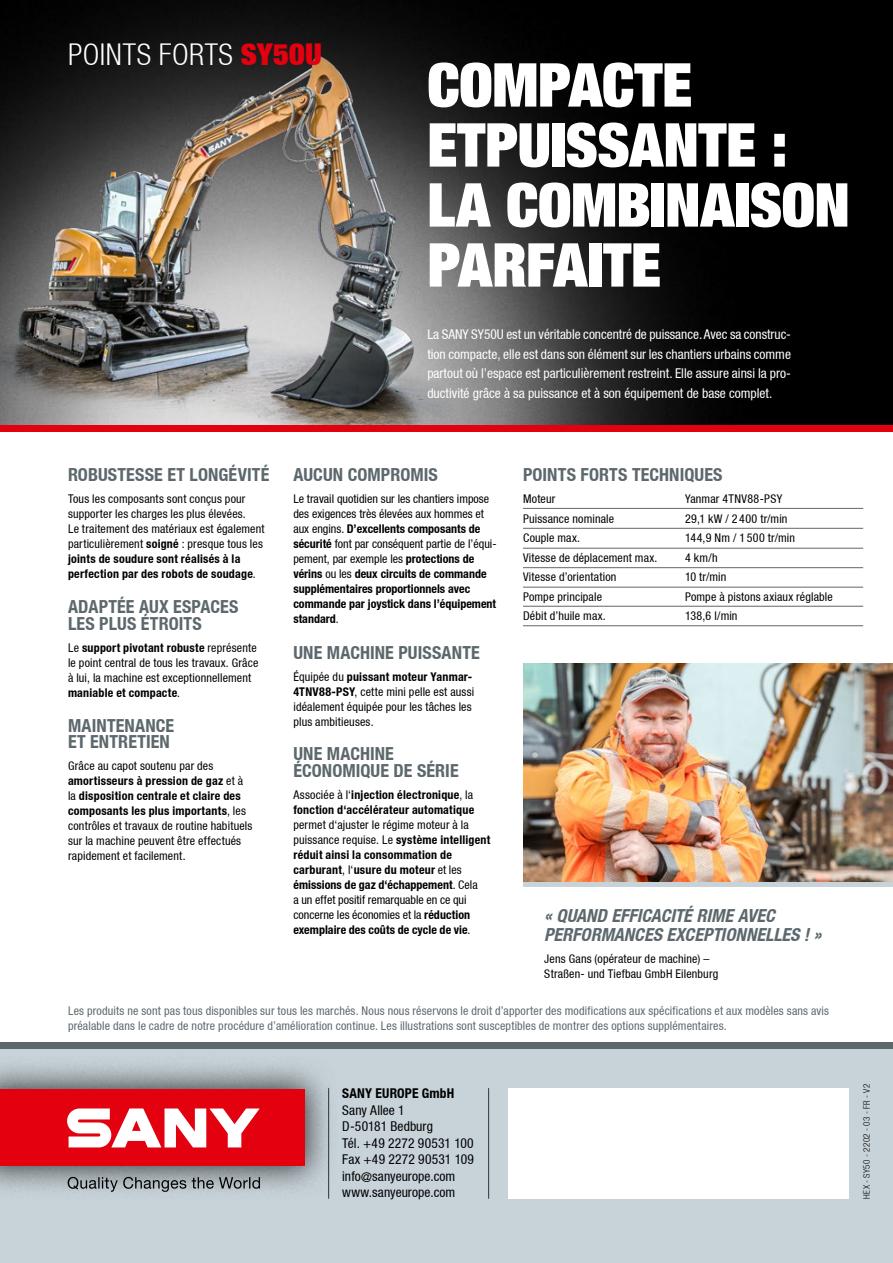
<style>
.page{position:relative;width:893px;height:1263px;background:#fff}
.page>*{position:absolute;margin:0;border:0;box-sizing:border-box;transform-origin:0 0}
.t1{font:900 60px/60px "Context Reprise Extra Black S Si Extra";letter-spacing:-.005em;color:#fff}
.t2{font:700 30px "Context Reprise Light Cond S Si";letter-spacing:.015em;color:#fff}
.t3{font:700 condensed 18px/16.5px "Context Reprise Condensed S Si";letter-spacing:.005em;color:#5d686d}
.t4{font:italic 700 condensed 18px/19.5px "Context Reprise Condensed S Si";color:#5d686d}
.t5{font:13.5px/19.5px "Context Reprise Condensed S Si Condensed";color:#fff;text-align:justify}
.t6{font:13.5px/16.5px "Context Reprise Condensed S Si Condensed";letter-spacing:.005em;color:#000}
.t7{font:700 condensed 13.5px "Context Reprise Condensed S Si";letter-spacing:.015em;color:#000}
.t8{font:12px/15px "Context Reprise Condensed S Si Condensed";letter-spacing:.01em;color:#000}
.t9{font:700 condensed 12px/15px "Context Reprise Condensed S Si";letter-spacing:.015em;color:#000}
.t10{font:12px/15px "Context Reprise Condensed S Si Condensed";letter-spacing:.015em;color:#5d686d}
.t11{font:12px "Context Reprise Condensed S Si Condensed";letter-spacing:.03em;color:#000}
.t12{font:700 9px "Context Reprise Light Cond S Si";letter-spacing:.045em;color:#000}
.s1{font-family:"Context Reprise Extra Black S Si Extra";font-weight:900;color:#e3000f}
.s2{font-family:"Context Reprise Condensed S Si";font-weight:700;font-stretch:condensed}
.s3{font-family:"Context Reprise Condensed S Si Condensed";font-weight:400;font-stretch:normal}
</style>
<div class="page">
<img style="left:0;top:0;width:893px;height:425px">
<img style="left:0;top:11px;width:557px;height:414px">
<div style="left:0;top:1048px;width:893px;height:215px;background:#c8d3d9"></div>
<hr style="left:488px;top:1088px;width:1px;height:111px;background:#29353a">
<div style="left:0;top:1042px;width:893px;height:6px;background:#5d686d"></div>
<div style="left:508px;top:1088px;width:340px;height:111px;background:#fff"></div>
<div style="left:0;top:425px;width:893px;height:7px;background:#e3000f"></div>
<div style="left:523px;top:881px;width:370px;height:6px;background:#c8d3d9"></div>
<img style="left:523px;top:663px;width:370px;height:218px">
<div style="left:0;top:1054px;width:339px;height:146px;background:#000;opacity:.75"></div>
<div style="left:0;top:1089px;width:304px;height:77px;background:#e3000f"></div>
<svg style="left:67px;top:1108px;width:193px;height:39px"></svg>
<svg style="left:68px;top:1177px;width:192px;height:15px"></svg>
<hr style="left:523px;top:508px;width:340px;height:1px;background:#5d686d">
<hr style="left:523px;top:528px;width:340px;height:1px;background:#5d686d">
<hr style="left:523px;top:548px;width:340px;height:1px;background:#5d686d">
<hr style="left:523px;top:567px;width:340px;height:1px;background:#5d686d">
<hr style="left:523px;top:606px;width:340px;height:1px;background:#5d686d">
<hr style="left:523px;top:587px;width:340px;height:1px;background:#5d686d">
<hr style="left:523px;top:625px;width:340px;height:1px;background:#5d686d">
<h2 class="t2" style="left:68px;top:37px;width:255px">POINTS FORTS <span class="s1">SY50U</span></h2>
<h1 class="t1" style="left:427px;top:54px;width:424px">COMPACTE<br>ETPUISSANTE :<br>LA COMBINAISON<br>PARFAITE</h1>
<p class="t5" style="left:427px;top:325px;width:365px">La SANY SY50U est un véritable concentré de puissance. Avec sa construc&shy;tion compacte, elle est dans son élément sur les chantiers urbains comme partout où l’espace est particulièrement restreint. Elle assure ainsi la pro&shy;ductivité grâce à sa puissance et à son équipement de base complet.</p>
<h3 class="t3" style="left:68px;top:466px;width:203px">ROBUSTESSE ET LONGÉVITÉ</h3>
<p class="t8" style="left:68px;top:491px;width:198px">Tous les composants sont conçus pour supporter les charges les plus élevées.<br>Le traitement des matériaux est également particulièrement <span class="s2">soigné</span> : presque tous les</p>
<p class="t9" style="left:68px;top:551px;width:189px">joints de soudure sont réalisés à la perfection par des robots de soudage<span class="s3">.</span></p>
<h3 class="t3" style="left:68px;top:598px;width:172px">ADAPTÉE AUX ESPACES<br>LES PLUS ÉTROITS</h3>
<p class="t9" style="left:68px;top:640px;width:190px"><span class="s3">Le</span> support pivotant robuste <span class="s3">représente</span></p>
<p class="t8" style="left:68px;top:655px;width:192px">le point central de tous les travaux. Grâce à lui, la machine est exceptionnellement</p>
<p class="t9" style="left:68px;top:685px;width:114px">maniable et compacte<span class="s3">.</span></p>
<h3 class="t3" style="left:68px;top:717px;width:108px">MAINTENANCE<br>ET ENTRETIEN</h3>
<p class="t8" style="left:68px;top:758px;width:147px">Grâce au capot soutenu par des</p>
<p class="t9" style="left:68px;top:773px;width:179px">amortisseurs à pression de gaz <span class="s3">et à la</span> disposition centrale et claire des composants les plus importants<span class="s3">, les</span></p>
<p class="t8" style="left:68px;top:818px;width:186px">contrôles et travaux de routine habituels sur la machine peuvent être effectués rapidement et facilement.</p>
<h3 class="t3" style="left:293px;top:466px;width:146px">AUCUN COMPROMIS</h3>
<p class="t8" style="left:293px;top:491px;width:197px">Le travail quotidien sur les chantiers impose des exigences très élevées aux hommes et</p>
<p class="t9" style="left:293px;top:521px;width:189px"><span class="s3">aux engins.</span> D’excellents composants de</p>
<p class="t8" style="left:293px;top:536px;width:205px"><span class="s2">sécurité</span> font par conséquent partie de l’équi&shy;pement, par exemple les <span class="s2">protections de</span></p>
<p class="t9" style="left:293px;top:566px;width:204px">vérins <span class="s3">ou les</span> deux circuits de commande supplémentaires proportionnels avec commande par joystick dans l’équipement standard<span class="s3">.</span></p>
<h3 class="t3" style="left:293px;top:644px;width:188px">UNE MACHINE PUISSANTE</h3>
<p class="t9" style="left:293px;top:669px;width:180px"><span class="s3">Équipée du</span> puissant moteur Yanmar-</p>
<p class="t8" style="left:293px;top:684px;width:182px"><span class="s2">4TNV88-PSY</span>, cette mini pelle est aussi idéalement équipée pour les tâches les plus ambitieuses.</p>
<h3 class="t3" style="left:293px;top:745px;width:167px">UNE MACHINE<br>ÉCONOMIQUE DE SÉRIE</h3>
<p class="t9" style="left:293px;top:787px;width:182px"><span class="s3">Associée à l‘</span>injection électronique<span class="s3">, la </span>fonction d‘accélérateur automatique</p>
<p class="t8" style="left:293px;top:817px;width:198px">permet d‘ajuster le régime moteur à la puissance requise. Le <span class="s2">système intelligent</span></p>
<p class="t9" style="left:293px;top:847px;width:186px">réduit ainsi la consommation de carburant<span class="s3">, l‘</span>usure du moteur <span class="s3">et les </span>émissions de gaz d‘échappement<span class="s3">. Cela</span></p>
<p class="t8" style="left:293px;top:892px;width:178px">a un effet positif remarquable en ce qui concerne les économies et la <span class="s2">réduction</span></p>
<p class="t9" style="left:293px;top:922px;width:179px">exemplaire des coûts de cycle de vie<span class="s3">.</span></p>
<h3 class="t3" style="left:523px;top:466px;width:201px">POINTS FORTS TECHNIQUES</h3>
<p class="t8" style="left:523px;top:491px;width:34px">Moteur</p>
<p class="t8" style="left:685px;top:491px;width:99px">Yanmar 4TNV88-PSY</p>
<p class="t8" style="left:523px;top:511px;width:93px">Puissance nominale</p>
<p class="t11" style="left:685px;top:512px;width:104px">29,1 kW / 2 400 tr/min</p>
<p class="t8" style="left:523px;top:530px;width:59px">Couple max.</p>
<p class="t8" style="left:685px;top:530px;width:111px">144,9 Nm / 1 500 tr/min</p>
<p class="t8" style="left:523px;top:550px;width:136px">Vitesse de déplacement max.</p>
<p class="t8" style="left:685px;top:550px;width:34px">4 km/h</p>
<p class="t8" style="left:523px;top:569px;width:95px">Vitesse d’orientation</p>
<p class="t8" style="left:685px;top:569px;width:43px">10 tr/min</p>
<p class="t8" style="left:523px;top:589px;width:81px">Pompe principale</p>
<p class="t8" style="left:685px;top:589px;width:149px">Pompe à pistons axiaux réglable</p>
<p class="t8" style="left:523px;top:608px;width:84px">Débit d’huile max.</p>
<p class="t8" style="left:685px;top:608px;width:54px">138,6 l/min</p>
<h3 class="t4" style="left:544px;top:905px;width:279px">« QUAND EFFICACITÉ RIME AVEC<br>PERFORMANCES EXCEPTIONNELLES ! »</h3>
<p class="t8" style="left:544px;top:951px;width:175px">Jens Gans (opérateur de machine) –<br>Straßen- und Tiefbau GmbH Eilenburg</p>
<p class="t10" style="left:68px;top:1003px;width:762px">Les produits ne sont pas tous disponibles sur tous les marchés. Nous nous réservons le droit d’apporter des modifications aux spécifications et aux modèles sans avis préalable dans le cadre de notre procédure d’amélioration continue. Les illustrations sont susceptibles de montrer des options supplémentaires.</p>
<p class="t7" style="left:342px;top:1085px;width:114px">SANY EUROPE GmbH</p>
<p class="t6" style="left:342px;top:1101px;width:133px">Sany Allee 1<br>D-50181 Bedburg<br>Tél. +49 2272 90531 100<br>Fax +49 2272 90531 109 info@sanyeurope.com www.sanyeurope.com</p>
<p class="t12" style="left:861px;top:1199px;width:117px;rotate:-90deg">HEX - SY50 - 2202 - 03 - FR - V2</p>
</div>
